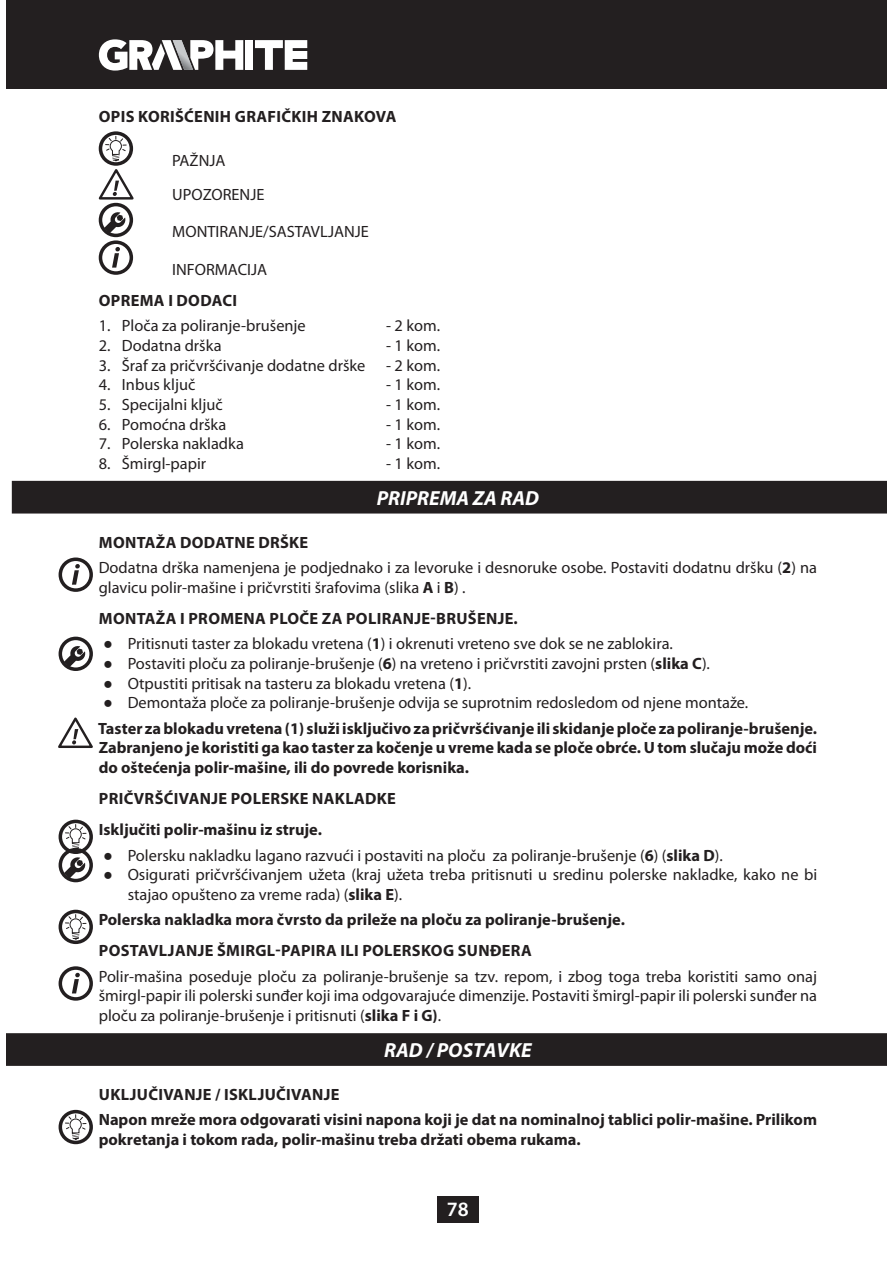
<style>
.page{position:relative;width:893px;height:1263px;background:#fff}
.page>*{position:absolute;margin:0;border:0;box-sizing:border-box;transform-origin:0 0}
.t1{font:italic 700 20.4px "Myriad Pro";color:#fff}
.t2{font:600 20.4px "Myriad Pro";color:#fff}
.t3{font:16.35px/19.6px "Myriad Pro";color:#231f20}
.t4{font:700 16.35px/19.6px "Myriad Pro";color:#231f20}
.t5{font:700 16.35px/31.2px "Myriad Pro";letter-spacing:.02em;color:#231f20}
.s1{font-weight:700}
</style>
<div class="page">
<div style="left:437px;top:1196px;width:42px;height:27px;background:#231f20"></div>
<div style="left:6px;top:0;width:881px;height:88px;background:#231f20"></div>
<svg style="left:255px;top:40px;width:52px;height:30px"></svg>
<div style="left:245px;top:40px;width:8px;height:30px;background:#fff"></div>
<svg style="left:99px;top:39px;width:144px;height:32px"></svg>
<div style="left:12px;top:481px;width:875px;height:33px;background:#231f20"></div>
<div style="left:6px;top:1033px;width:881px;height:33px;background:#231f20"></div>
<div style="left:99px;top:131px;width:34px;height:35px;border:4px solid #231f20;border-radius:50%"></div>
<svg style="left:105px;top:135px;width:22px;height:27px"></svg>
<svg style="left:99px;top:169px;width:35px;height:31px"></svg>
<div style="left:99px;top:203px;width:34px;height:34px;border:4px solid #231f20;border-radius:50%"></div>
<svg style="left:104px;top:212px;width:22px;height:21px"></svg>
<svg style="left:112px;top:247px;width:8px;height:21px"></svg>
<div style="left:99px;top:240px;width:34px;height:35px;border:4px solid #231f20;border-radius:50%"></div>
<svg style="left:72px;top:564px;width:8px;height:21px"></svg>
<div style="left:59px;top:558px;width:34px;height:34px;border:4px solid #231f20;border-radius:50%"></div>
<div style="left:59px;top:637px;width:34px;height:34px;border:4px solid #231f20;border-radius:50%"></div>
<svg style="left:64px;top:646px;width:22px;height:21px"></svg>
<svg style="left:58px;top:717px;width:35px;height:31px"></svg>
<div style="left:59px;top:820px;width:34px;height:34px;border:4px solid #231f20;border-radius:50%"></div>
<svg style="left:65px;top:824px;width:22px;height:26px"></svg>
<div style="left:59px;top:848px;width:34px;height:34px;border:4px solid #231f20;border-radius:50%"></div>
<svg style="left:64px;top:857px;width:22px;height:22px"></svg>
<div style="left:59px;top:910px;width:34px;height:34px;border:4px solid #231f20;border-radius:50%"></div>
<svg style="left:65px;top:914px;width:22px;height:26px"></svg>
<svg style="left:72px;top:973px;width:8px;height:20px"></svg>
<div style="left:59px;top:966px;width:34px;height:35px;border:4px solid #231f20;border-radius:50%"></div>
<div style="left:59px;top:1110px;width:34px;height:34px;border:4px solid #231f20;border-radius:50%"></div>
<svg style="left:65px;top:1114px;width:22px;height:26px"></svg>
<p class="t5" style="left:99px;top:102px;width:299px">OPIS KORIŠĆENIH GRAFIČKIH ZNAKOVA</p>
<p class="t3" style="left:172px;top:144px;width:94px;line-height:33.8px">PAŽNJA<br>UPOZORENJE</p>
<p class="t3" style="left:172px;top:223px;width:198px">MONTIRANJE/SASTAVLJANJE</p>
<p class="t3" style="left:172px;top:261px;width:96px">INFORMACIJA</p>
<p class="t5" style="left:99px;top:286px;width:140px">OPREMA I DODACI</p>
<p class="t3" style="left:99px;top:317px;width:209px">1. Ploča za poliranje-brušenje</p>
<p class="t3" style="left:386px;top:317px;width:55px">- 2 kom.</p>
<p class="t3" style="left:99px;top:337px;width:124px">2. Dodatna drška</p>
<p class="t3" style="left:386px;top:337px;width:55px">- 1 kom.</p>
<p class="t3" style="left:99px;top:356px;width:268px">3. Šraf za pričvršćivanje dodatne drške</p>
<p class="t3" style="left:386px;top:356px;width:55px">- 2 kom.</p>
<p class="t3" style="left:99px;top:376px;width:98px">4. Inbus ključ</p>
<p class="t3" style="left:386px;top:376px;width:55px">- 1 kom.</p>
<p class="t3" style="left:99px;top:396px;width:126px">5. Specijalni ključ</p>
<p class="t3" style="left:386px;top:396px;width:55px">- 1 kom.</p>
<p class="t3" style="left:99px;top:415px;width:129px">6. Pomoćna drška</p>
<p class="t3" style="left:386px;top:415px;width:55px">- 1 kom.</p>
<p class="t3" style="left:99px;top:435px;width:147px">7. Polerska nakladka</p>
<p class="t3" style="left:386px;top:435px;width:55px">- 1 kom.</p>
<p class="t3" style="left:99px;top:454px;width:109px">8. Šmirgl-papir</p>
<p class="t3" style="left:386px;top:454px;width:55px">- 1 kom.</p>
<p class="t1" style="left:377px;top:486px;width:164px">PRIPREMA ZA RAD</p>
<p class="t3" style="left:99px;top:531px;width:720px;line-height:25.3px"><span class="s1">MONTAŽA DODATNE DRŠKE<br></span>Dodatna drška namenjena je podjednako i za levoruke i desnoruke osobe. Postaviti dodatnu dršku (<span class="s1">2</span>) na</p>
<p class="t3" style="left:99px;top:573px;width:420px;line-height:31.2px">glavicu polir-mašine i pričvrstiti šrafovima (slika <span class="s1">A</span> i <span class="s1">B</span>) .<br><span class="s1">MONTAŽA I PROMENA PLOČE ZA POLIRANJE-BRUŠENJE.</span></p>
<p class="t3" style="left:128px;top:635px;width:622px">Pritisnuti taster za blokadu vretena (<span class="s1">1</span>) i okrenuti vreteno sve dok se ne zablokira.<br>Postaviti ploču za poliranje-brušenje (<span class="s1">6</span>) na vreteno i pričvrstiti zavojni prsten (<span class="s1">slika C</span>).<br>Otpustiti pritisak na tasteru za blokadu vretena (<span class="s1">1</span>).<br>Demontaža ploče za poliranje-brušenje odvija se suprotnim redosledom od njene montaže.</p>
<p class="t4" style="left:98px;top:719px;width:720px;text-align:justify">Taster za blokadu vretena (1) služi isključivo za pričvršćivanje ili skidanje ploče za poliranje-brušenje.<br>Zabranjeno je koristiti ga kao taster za kočenje u vreme kada se ploče obrće. U tom slučaju može doći do oštećenja polir-mašine, ili do povrede korisnika.</p>
<p class="t5" style="left:99px;top:784px;width:299px">PRIČVRŠĆIVANJE POLERSKE NAKLADKE<br>Isključiti polir-mašinu iz struje.</p>
<p class="t3" style="left:128px;top:846px;width:691px">Polersku nakladku lagano razvući i postaviti na ploču za poliranje-brušenje (<span class="s1">6</span>) (<span class="s1">slika D</span>).<br>Osigurati pričvršćivanjem užeta (kraj užeta treba pritisnuti u sredinu polerske nakladke, kako ne bi stajao opušteno za vreme rada) (<span class="s1">slika E</span>).</p>
<p class="t4" style="left:99px;top:905px;width:528px;line-height:31.2px">Polerska nakladka mora čvrsto da prileže na ploču za poliranje-brušenje.<br>POSTAVLJANJE ŠMIRGL-PAPIRA ILI POLERSKOG SUNĐERA</p>
<p class="t3" style="left:99px;top:968px;width:720px;text-align:justify">Polir-mašina poseduje ploču za poliranje-brušenje sa tzv. repom, i zbog toga treba koristiti samo onaj šmirgl-papir ili polerski sunđer koji ima odgovarajuće dimenzije. Postaviti šmirgl-papir ili polerski sunđer na ploču za poliranje-brušenje i pritisnuti (<span class="s1">slika F i G)</span>.</p>
<p class="t1" style="left:384px;top:1038px;width:149px">RAD / POSTAVKE</p>
<p class="t4" style="left:99px;top:1083px;width:720px;line-height:25.3px">UKLJUČIVANJE / ISKLJUČIVANJE<br>Napon mreže mora odgovarati visini napona koji je dat na nominalnoj tablici polir-mašine. Prilikom</p>
<p class="t4" style="left:99px;top:1131px;width:483px">pokretanja i tokom rada, polir-mašinu treba držati obema rukama.</p>
<p class="t2" style="left:447px;top:1197px;width:23px">78</p>
</div>
